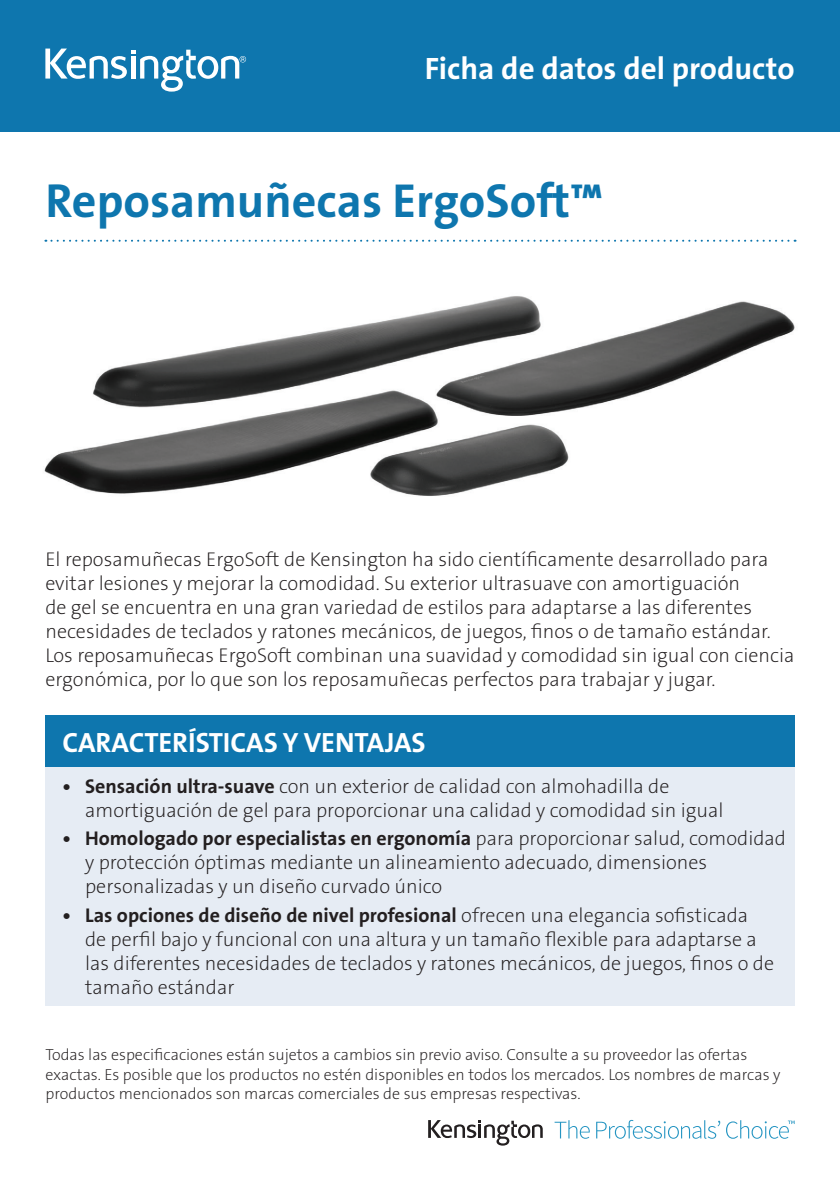
<style>
.page{position:relative;width:840px;height:1191px;background:#fff}
.page>*{position:absolute;margin:0;border:0;box-sizing:border-box;transform-origin:0 0}
.t1{font:48px "The Sans KENSINGTON7 Bd";color:#0e76ae}
.t2{font:31.2px "The Sans KENSINGTON7 Bd";color:#fff}
.t3{font:28px "The Sans KENSINGTON7 Bd";letter-spacing:-.005em;color:#fff}
.t4{font:20px/24px "The Sans KENSINGTON2 XL";color:#231f20}
.t5{font:16px/19.2px "The Sans KENSINGTON2 XL";color:#231f20}
.s1{font-family:"The Sans KENSINGTON7 Bd"}
</style>
<div class="page">
<div style="left:0;top:0;width:839px;height:132px;background:#0e76ae"></div>
<svg style="left:45px;top:49px;width:201px;height:43px"></svg>
<svg style="left:428px;top:1120px;width:114px;height:25px"></svg>
<svg style="left:554px;top:1120px;width:35px;height:18px"></svg>
<svg style="left:596px;top:1119px;width:123px;height:19px"></svg>
<svg style="left:726px;top:1120px;width:68px;height:18px"></svg>
<svg style="left:45px;top:240px;width:750px;height:2px"></svg>
<div style="left:45px;top:715px;width:749px;height:52px;background:#0e76ae"></div>
<div style="left:45px;top:767px;width:749px;height:238px;background:#e6ecf4"></div>
<img style="left:44px;top:296px;width:751px;height:200px">
<p class="t2" style="left:424px;top:52px;width:371px">Ficha de datos del producto</p>
<p class="t1" style="left:45px;top:175px;width:559px">Reposamuñecas ErgoSoft™</p>
<p class="t4" style="left:45px;top:547px;width:750px">El reposamuñecas ErgoSoft de Kensington ha sido científicamente desarrollado para evitar lesiones y mejorar la comodidad. Su exterior ultrasuave con amortiguación<br>de gel se encuentra en una gran variedad de estilos para adaptarse a las diferentes necesidades de teclados y ratones mecánicos, de juegos, finos o de tamaño estándar.<br>Los reposamuñecas ErgoSoft combinan una suavidad y comodidad sin igual con ciencia ergonómica, por lo que son los reposamuñecas perfectos para trabajar y jugar.</p>
<p class="t3" style="left:62px;top:727px;width:364px">CARACTERÍSTICAS Y VENTAJAS</p>
<p class="t4" style="left:85px;top:774px;width:639px;text-indent:-23px"><span class="s1">• Sensación ultra-suave</span> con un exterior de calidad con almohadilla de amortiguación de gel para proporcionar una calidad y comodidad sin igual</p>
<p class="t4" style="left:85px;top:827px;width:702px;text-indent:-23px"><span class="s1">• Homologado por especialistas en ergonomía</span> para proporcionar salud, comodidad y protección óptimas mediante un alineamiento adecuado, dimensiones personalizadas y un diseño curvado único</p>
<p class="t4" style="left:85px;top:903px;width:690px;text-indent:-23px"><span class="s1">• Las opciones de diseño de nivel profesional</span> ofrecen una elegancia sofisticada de perfil bajo y funcional con una altura y un tamaño flexible para adaptarse a las diferentes necesidades de teclados y ratones mecánicos, de juegos, finos o de tamaño estándar</p>
<p class="t5" style="left:45px;top:1045px;width:736px">Todas las especificaciones están sujetos a cambios sin previo aviso. Consulte a su proveedor las ofertas exactas. Es posible que los productos no estén disponibles en todos los mercados. Los nombres de marcas y productos mencionados son marcas comerciales de sus empresas respectivas.</p>
</div>
